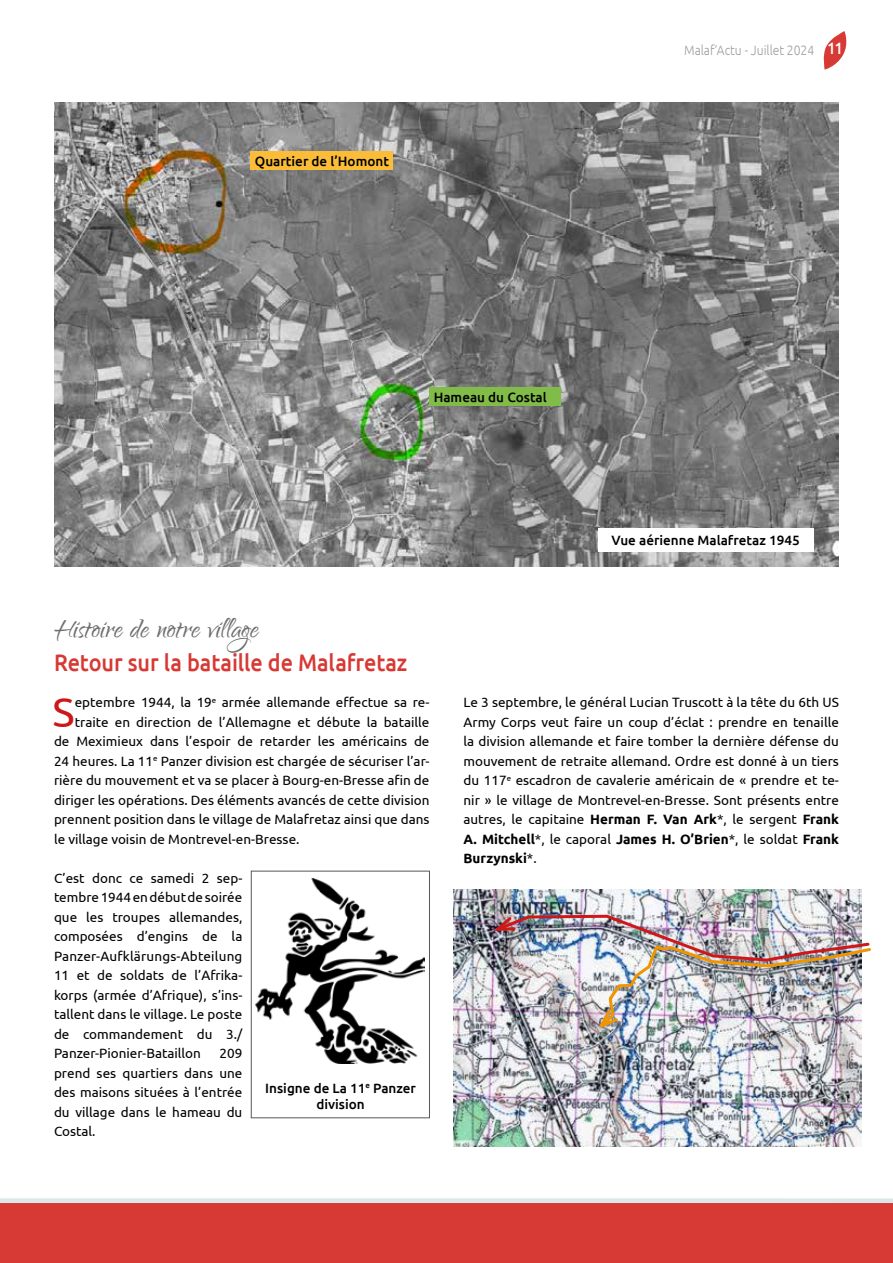
<style>
.page{position:relative;width:893px;height:1263px;background:#fff}
.page>*{position:absolute;margin:0;border:0;box-sizing:border-box;transform-origin:0 0}
.t1{font:41.7px "Ubuntu";color:#cd1719}
.t2{font:34.5px "Qwigley";letter-spacing:.01em;color:#706f6f}
.t3{font:500 24px "Ubuntu";letter-spacing:-.005em;color:#d73934;scale:.9 1}
.t4{font:13.5px/19.5px "Ubuntu";color:#000;text-align:justify}
.t5{font:500 13.5px/16.5px "Ubuntu";color:#000;text-align:center}
.t6{font:300 13.5px "Ubuntu";color:#9d9d9c;scale:.9 1}
.s1{font-weight:500;font-size:16.5px;color:#fff}
.s2{font-weight:700}
</style>
<div class="page">
<svg style="left:823px;top:31px;width:24px;height:39px"></svg>
<div style="left:0;top:1121px;width:893px;height:142px;background:#d73934"></div>
<div style="left:0;top:1111px;width:893px;height:92px;background:#fff"></div>
<div style="left:0;top:1198px;width:893px;height:5px;background:#dae8e9"></div>
<img style="left:54px;top:102px;width:785px;height:464px">
<div style="left:598px;top:528px;width:215px;height:23px;background:#fff"></div>
<div style="left:251px;top:151px;width:142px;height:19px;background:#fbbd37"></div>
<div style="left:429px;top:387px;width:132px;height:19px;background:#82bc48"></div>
<img style="left:255px;top:878px;width:170px;height:185px">
<div style="left:251px;top:871px;width:179px;height:247px;border:1px solid #575756"></div>
<img style="left:454px;top:890px;width:407px;height:257px">
<img style="left:490px;top:913px;width:381px;height:118px">
<p class="t5" style="left:255px;top:152px;width:136px">Quartier de l’Homont</p>
<p class="t6" style="left:684px;top:42px;width:178px">Malaf’Actu - Juillet 2024 <span class="s1">11</span></p>
<p class="t5" style="left:434px;top:388px;width:115px">Hameau du Costal</p>
<p class="t5" style="left:611px;top:531px;width:190px">Vue aérienne Malafretaz 1945</p>
<h2 class="t2" style="left:54px;top:610px;width:206px">Histoire de notre village</h2>
<h3 class="t3" style="left:54px;top:647px;width:394px">Retour sur la bataille de Malafretaz</h3>
<h1 class="t1" style="left:53px;top:687px;width:24px">S</h1>
<p class="t4" style="left:75px;top:692px;width:356px">eptembre 1944, la 19<sup>e</sup> armée allemande effectue sa re-</p>
<p class="t4" style="left:75px;top:712px;width:356px">traite en direction de l’Allemagne et débute la bataille</p>
<p class="t4" style="left:54px;top:731px;width:377px">de Meximieux dans l’espoir de retarder les américains de</p>
<p class="t4" style="left:54px;top:751px;width:377px">24 heures. La 11<sup>e</sup> Panzer division est chargée de sécuriser l’ar-</p>
<p class="t4" style="left:54px;top:770px;width:377px">rière du mouvement et va se placer à Bourg-en-Bresse afin de</p>
<p class="t4" style="left:54px;top:790px;width:377px">diriger les opérations. Des éléments avancés de cette division</p>
<p class="t4" style="left:54px;top:809px;width:377px">prennent position dans le village de Malafretaz ainsi que dans</p>
<p class="t4" style="left:54px;top:829px;width:247px">le village voisin de Montrevel-en-Bresse.</p>
<p class="t4" style="left:54px;top:868px;width:190px">C’est donc ce samedi 2 sep&shy;tembre 1944 en début de soirée que les troupes allemandes, composées d’engins de la Panzer-Aufklärungs-Abteilung 11 et de soldats de l’Afrika&shy;korps (armée d’Afrique), s’ins&shy;tallent dans le village. Le poste de commandement du 3./ Panzer-Pionier-Bataillon</p>
<p class="t4" style="left:54px;top:1043px;width:190px;text-indent:166px">209 prend ses quartiers dans une des maisons situées à l’entrée du village dans le hameau du Costal.</p>
<p class="t5" style="left:265px;top:1079px;width:152px">Insigne de La 11<sup>e</sup> Panzer division</p>
<p class="t4" style="left:463px;top:692px;width:377px">Le 3 septembre, le général Lucian Truscott à la tête du 6th US Army Corps veut faire un coup d’éclat : prendre en tenaille la division allemande et faire tomber la dernière défense du mouvement de retraite allemand. Ordre est donné à un tiers du 117<sup>e</sup> escadron de cavalerie américain de « prendre et te&shy;nir » le village de Montrevel-en-Bresse. Sont présents entre autres, le capitaine <span class="s2">Herman F. Van Ark</span>*, le sergent <span class="s2">Frank A. Mitchell</span>*, le caporal <span class="s2">James H. O’Brien</span>*, le soldat <span class="s2">Frank Burzynski</span>*.</p>
</div>
